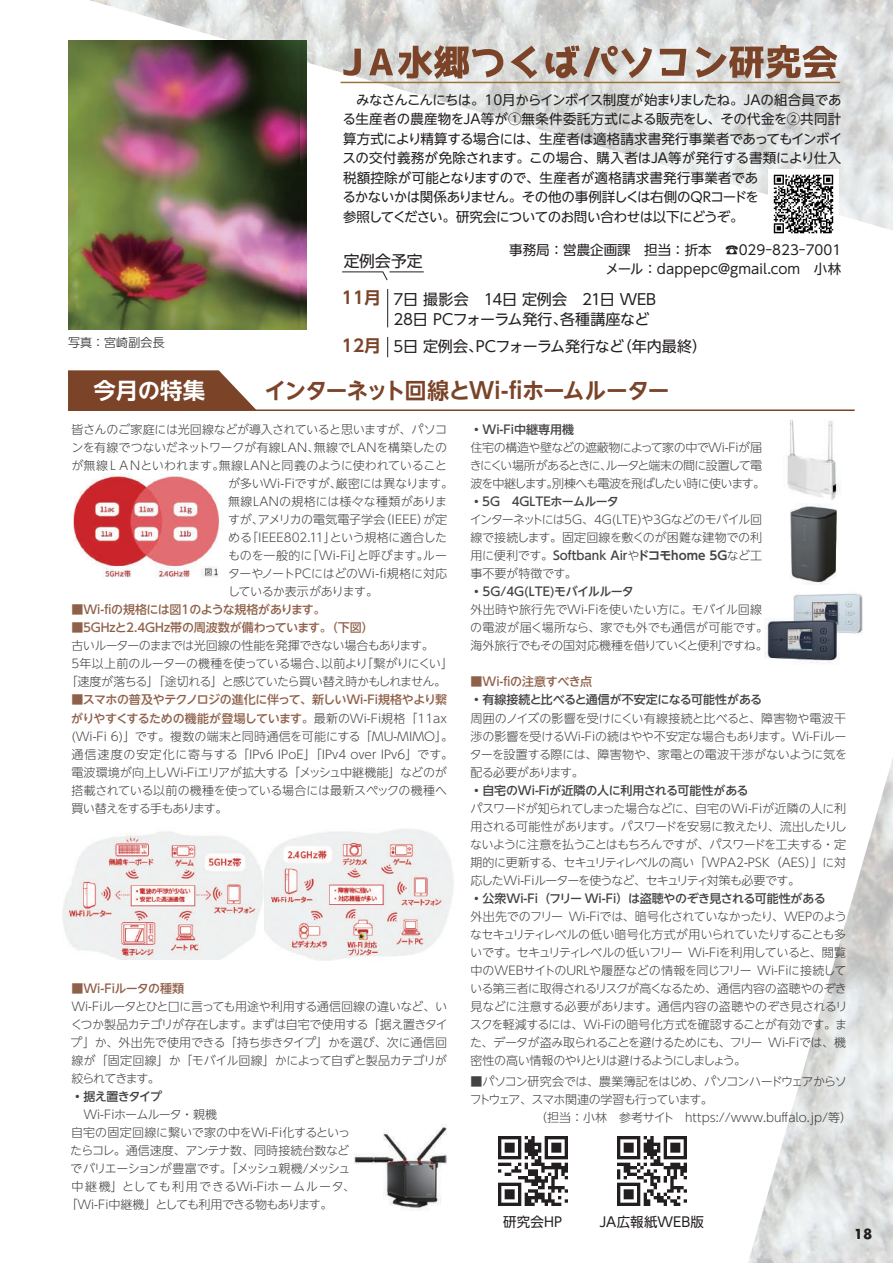
<style>
.page{position:relative;width:893px;height:1263px;background:#fff}
.page>*{position:absolute;margin:0;border:0;box-sizing:border-box;transform-origin:0 0}
.t1{font:700 22.5px "UD Shin Go NT Pr 6 N De";letter-spacing:-.04em;color:#7b4429}
.t2{font:700 22.5px "UD Shin Go NT Pr 6 N De";letter-spacing:-.005em;color:#fff}
.t3{font:700 16.95px "UD Shin Go NT Pr 6 N De";color:#7b4429}
.t4{font:15.75px "UD Shin Go NT Pr 6 N";letter-spacing:-.005em;color:#231f20}
.t5{font:15px/20.1px "UD Shin Go NT Pr 6 N";letter-spacing:-.015em;color:#231f20}
.t6{font:15px "UD Shin Go NT Pr 6 N";letter-spacing:-.04em;color:#231f20}
.t7{font:13.5px/19.5px "UD Shin Go NT Pr 6 N";letter-spacing:-.005em;color:#231f20}
.t8{font:13.5px "Futura Koyu";color:#231f20}
.t9{font:300 12px/18px "UD Shin Go NT Pr 6 N";letter-spacing:-.025em;color:#231f20}
.t10{font:300 12px/18px "UD Shin Go NT Pr 6 N";color:#231f20}
.t11{font:500 12px "UD Shin Go NT Pr 6 N";letter-spacing:-.01em;color:#231f20}
.t12{font:300 12px "UD Shin Go NT Pr 6 N";letter-spacing:-.045em;color:#231f20}
.t13{font:300 12px/18px "UD Shin Go NT Pr 6 N";letter-spacing:-.075em;color:#231f20}
.t14{font:300 12px/18px "UD Shin Go NT Pr 6 N";letter-spacing:-.05em;color:#231f20}
.t15{font:500 12px/18px "UD Shin Go NT Pr 6 N";letter-spacing:-.01em;color:#7b4429}
.t16{font:300 12px/18px "UD Shin Go NT Pr 6 N";letter-spacing:-.055em;color:#231f20}
.t17{font:500 12px "UD Shin Go NT Pr 6 N";letter-spacing:-.04em;color:#231f20}
.t18{font:300 12px/18px "UD Shin Go NT Pr 6 N";letter-spacing:-.085em;color:#231f20}
.t19{font:300 12px "UD Shin Go NT Pr 6 N";letter-spacing:.07em;color:#231f20}
.t20{font:300 12px "UD Shin Go NT Pr 6 N";letter-spacing:-.08em;color:#231f20}
.t21{font:300 12px "UD Shin Go NT Pr 6 N";letter-spacing:.02em;color:#231f20}
.t22{font:500 12px "UD Shin Go NT Pr 6 N";letter-spacing:-.03em;color:#7b4429}
.t23{font:300 12px "UD Shin Go NT Pr 6 N";letter-spacing:.005em;color:#231f20}
.t24{font:300 12px "UD Shin Go NT Pr 6 N";letter-spacing:-.005em;color:#231f20}
.t25{font:500 12px "UD Shin Go NT Pr 6 N";letter-spacing:-.075em;color:#231f20}
.s1{color:#29948c}
.s2{font-weight:500}
.s3{font-family:"UD Shin Go NT Pr 6 N De";font-weight:700}
.s4{font-weight:500;color:#7b4429}
</style>
<div class="page">
<img style="left:89px;top:0;width:804px;height:1263px">
<svg style="left:343px;top:49px;width:18px;height:27px"></svg>
<svg style="left:369px;top:45px;width:135px;height:34px"></svg>
<svg style="left:510px;top:46px;width:27px;height:33px"></svg>
<svg style="left:543px;top:45px;width:109px;height:33px"></svg>
<svg style="left:660px;top:49px;width:26px;height:27px"></svg>
<svg style="left:696px;top:45px;width:141px;height:34px"></svg>
<hr style="left:68px;top:409px;width:787px;height:2px;background:#7b4429">
<svg style="left:68px;top:370px;width:189px;height:40px"></svg>
<hr style="left:341px;top:82px;width:499px;height:1px;background:#9d7236">
<img style="left:607px;top:1127px;width:89px;height:89px">
<img style="left:488px;top:1127px;width:89px;height:89px">
<svg style="left:341px;top:271px;width:47px;height:10px"></svg>
<hr style="left:389px;top:271px;width:35px;height:1px;background:#231f20">
<hr style="left:387px;top:289px;width:1px;height:38px;background:#231f20">
<svg style="left:387px;top:337px;width:1px;height:20px"></svg>
<img style="left:299px;top:40px;width:8px;height:290px">
<img style="left:768px;top:169px;width:70px;height:70px">
<img style="left:772px;top:415px;width:83px;height:88px">
<img style="left:355px;top:1119px;width:95px;height:95px">
<img style="left:73px;top:473px;width:151px;height:105px">
<img style="left:68px;top:40px;width:231px;height:290px">
<img style="left:260px;top:828px;width:195px;height:132px">
<img style="left:62px;top:827px;width:201px;height:132px">
<img style="left:784px;top:504px;width:59px;height:81px">
<img style="left:764px;top:589px;width:101px;height:76px">
<p class="t9" style="left:68px;top:333px;width:98px">写真：宮崎副会長</p>
<p class="t7" style="left:342px;top:90px;width:501px">　みなさんこんにちは。10月からインボイス制度が始まりましたね。JAの組合員である生産者の農産物をJA等が①無条件委託方式による販売をし、その代金を②共同計算方式により精算する場合には、生産者は適格請求書発行事業者であってもインボイスの交付義務が免除されます。この場合、購入者はJA等が発行する書類により仕入税額控除が可能となりますので、生産者が適格請求書発行事業者であ<br>るかないかは関係ありません。その他の事例詳しくは右側のQRコードを<br>参照してください。研究会についてのお問い合わせは以下にどうぞ。</p>
<p class="t7" style="left:725px;top:239px;width:118px">☎029-823-7001</p>
<p class="t7" style="left:606px;top:239px;width:237px;text-indent:-96px">事務局：営農企画課　担当：折本<br>メール：dappepc@gmail.com　小林</p>
<p class="t5" style="left:560px;top:288px;width:97px;text-indent:-167px">7日撮影会　14日定例会　21日 WEB各種講座など</p>
<h3 class="t4" style="left:344px;top:249px;width:80px">定例会予定</h3>
<h2 class="t3" style="left:342px;top:284px;width:41px">11月</h2>
<p class="t5" style="left:394px;top:308px;width:176px">28日 PCフォーラム発行、</p>
<h2 class="t3" style="left:342px;top:332px;width:41px">12月</h2>
<p class="t6" style="left:476px;top:334px;width:150px">PCフォーラム発行など</p>
<p class="t5" style="left:394px;top:336px;width:91px">5日定例会、</p>
<p class="t5" style="left:617px;top:336px;width:92px">（年内最終(</p>
<h1 class="t2" style="left:94px;top:372px;width:158px">今月の特集<span class="s1">　　</span></h1>
<p class="t9" style="left:71px;top:420px;width:377px;text-align:right">皆さんのご家庭には光回線などが導入されていると思いますが、パソコ無線でLANを構築したの</p>
<h1 class="t1" style="left:264px;top:372px;width:407px">インターネット回線とWi-fiホームルーター</h1>
<p class="t11" style="left:470px;top:420px;width:105px">•Wi-Fi中継専用機</p>
<p class="t14" style="left:470px;top:438px;width:294px">住宅の構造や壁などの遮蔽物によって家の中でWi-Fiが届きにくい場所があるときにルータと端末の間に設置して電</p>
<p class="t18" style="left:470px;top:456px;width:296px;text-indent:130px">、<br>波を中継します別棟へも電波を飛ばしたい時に使います。</p>
<p class="t9" style="left:219px;top:438px;width:230px;text-indent:-147px">ンを有線でつないだネットワークが有線LAN、<br>無線LANと同義のように使われていること</p>
<p class="t9" style="left:71px;top:456px;width:155px">が無線ＬＡＮといわれます。</p>
<p class="t9" style="left:228px;top:474px;width:115px">が多いWi-Fiですが、</p>
<p class="t21" style="left:228px;top:492px;width:220px">無線LANの規格には様々な種類がありま</p>
<p class="t9" style="left:423px;top:510px;width:25px">が定</p>
<p class="t9" style="left:336px;top:474px;width:119px">厳密には異なります。</p>
<p class="t9" style="left:546px;top:474px;width:13px">。</p>
<p class="t17" style="left:519px;top:492px;width:101px">GLTEホームルータ</p>
<p class="t11" style="left:490px;top:492px;width:23px">G　</p>
<p class="t11" style="left:480px;top:492px;width:13px">５</p>
<p class="t11" style="left:510px;top:492px;width:13px">４</p>
<p class="t11" style="left:470px;top:492px;width:13px">•</p>
<p class="t9" style="left:228px;top:510px;width:37px">すが、</p>
<p class="t9" style="left:572px;top:510px;width:192px">G、4G(LTE や) 3Gなどのモバイル回</p>
<p class="t9" style="left:380px;top:510px;width:51px">（IEEE）</p>
<p class="t9" style="left:258px;top:510px;width:129px">アメリカの電気電子学会</p>
<p class="t9" style="left:470px;top:510px;width:294px">インターネットには<br>線で接続します。固定回線を敷くのが困難な建物での利用に便利です。<span class="s2">Softbank Air</span>や<span class="s3">ドコモhome 5G</span>など工事不要が特徴です。</p>
<p class="t17" style="left:470px;top:582px;width:165px">•5G/4G(LTE)モバイルルータ</p>
<p class="t9" style="left:470px;top:600px;width:299px">外出時や旅行先でWi-Fiを使いたい方に。モバイル回線の電波が届く場所なら、家でも外でも通信が可能です。海外旅行でもその国対応機種を借りていくと便利ですね。</p>
<p class="t22" style="left:470px;top:672px;width:123px">■Wi-fiの注意すべき点</p>
<p class="t11" style="left:470px;top:690px;width:293px">•有線接続と比べると通信が不安定になる可能性がある</p>
<p class="t9" style="left:470px;top:708px;width:379px;text-align:justify">周囲のノイズの影響を受けにくい有線接続と比べると、障害物や電波干渉の影響を受けるWi-Fiの続はやや不安定な場合もあります。Wi-Fiルーターを設置する際には、障害物や、家電との電波干渉がないように気を配る必要があります。</p>
<p class="t11" style="left:470px;top:780px;width:280px">•自宅のWi-Fiが近隣の人に利用される可能性がある</p>
<p class="t9" style="left:470px;top:798px;width:378px;text-align:justify">パスワードが知られてしまった場合などに、自宅のWi-Fiが近隣の人に利用される可能性があります。パスワードを安易に教えたり、流出したりしないように注意を払うことはもちろんですが、パスワードを工夫する・定期的に更新する、セキュリティレベルの高い「WPA2-PSK（AES）」に対応したWi-Fiルーターを使うなど、セキュリティ対策も必要です。</p>
<p class="t11" style="left:470px;top:888px;width:357px">•公衆Wi-Fi（フリー Wi-Fi）は盗聴やのぞき見される可能性がある</p>
<p class="t9" style="left:569px;top:906px;width:280px">Wi-Fiでは、暗号化されていなかったり、WEPのよう</p>
<p class="t9" style="left:562px;top:510px;width:13px">５</p>
<p class="t23" style="left:246px;top:528px;width:91px">「IEEE802.11」</p>
<p class="t9" style="left:330px;top:528px;width:119px">という規格に適合した</p>
<p class="t9" style="left:228px;top:528px;width:25px">める</p>
<p class="t9" style="left:357px;top:546px;width:73px">と呼びます。</p>
<p class="t9" style="left:306px;top:546px;width:58px">「Wi-Fi」</p>
<p class="t9" style="left:228px;top:546px;width:220px">ものを一般的に<br>ターやノートPCにはどのWi-fi規格に対応しているか表示があります。</p>
<p class="t15" style="left:91px;top:601px;width:285px;text-indent:-20px">■Wi-fiの規格には図1のような規格があります。<br>GHzと2.4GHz帯の周波数が備わっています。（下図(</p>
<p class="t9" style="left:423px;top:546px;width:26px">ルー</p>
<p class="t15" style="left:71px;top:619px;width:13px">■</p>
<p class="t16" style="left:361px;top:636px;width:93px;text-indent:-290px">古いルーターのままでは光回線の性能を発揮できない場合もあります。<br>「繋がりにくい「</p>
<p class="t15" style="left:81px;top:619px;width:13px">５</p>
<p class="t9" style="left:65px;top:654px;width:382px;text-indent:6px">5年以上前のルーターの機種を使っている場合、<br>「速度が落ちる」「途切れる」と感じていたら買い替え時かもしれません。</p>
<p class="t10" style="left:71px;top:690px;width:383px"><span class="s4">■スマホの普及やテクノロジの進化に伴って、新しいWi-Fi規格やより繋がりやすくするための機能が登場しています。</span>最新のWi-Fi規格「11ax (Wi-Fi 6)」です。複数の端末と同時通信を可能にする「MU-MIMO 。「通信速度の安定化に寄与する「IPv6 IPoE」「IPv4 over IPv6」です。電波環境が向上しWi-Fiエリアが拡大する「メッシュ中継機能」などのが搭載されている以前の機種を使っている場合には最新スペックの機種へ買い替えをする手もあります。</p>
<p class="t9" style="left:321px;top:654px;width:48px">以前より</p>
<p class="t9" style="left:470px;top:906px;width:94px">外出先でのフリー</p>
<p class="t9" style="left:470px;top:924px;width:378px">なセキュリティレベルの低い暗号化方式が用いられていたりすることも多</p>
<p class="t9" style="left:688px;top:942px;width:159px">Wi-Fiを利用していると、閲覧</p>
<p class="t12" style="left:470px;top:942px;width:214px">いです。セキュリティレベルの低いフリー</p>
<p class="t15" style="left:71px;top:979px;width:114px">■Wi-Fiルータの種類</p>
<p class="t9" style="left:70px;top:996px;width:379px;text-align:justify">Wi-Fiルータとひと口に言っても用途や利用する通信回線の違いなど、いくつか製品カテゴリが存在します。まずは自宅で使用する「据え置きタイプ」か、外出先で使用できる「持ち歩きタイプ」かを選び、次に通信回線が「固定回線」か「モバイル回線」かによって自ずと製品カテゴリが絞られてきます。</p>
<p class="t25" style="left:71px;top:1086px;width:92px">•据え置きタイプ</p>
<p class="t14" style="left:71px;top:1104px;width:147px">　Wi-Fiホームルータ・親機</p>
<p class="t10" style="left:71px;top:1122px;width:281px">自宅の固定回線に繋いで家の中をWi-Fi化するといっ</p>
<p class="t9" style="left:71px;top:1140px;width:280px">たらコレ。通信速度、アンテナ数、同時接続台数など</p>
<p class="t13" style="left:71px;top:1158px;width:281px">でバリエーションが豊富です。「メッシュ親機/メッシュ</p>
<p class="t19" style="left:71px;top:1176px;width:285px">中継機」としても利用できるWi-Fiホームルータ、</p>
<p class="t16" style="left:65px;top:1194px;width:269px">「Wi-Fi中継機」としても利用できる物もあります。</p>
<p class="t9" style="left:470px;top:960px;width:283px">中のWEBサイトのURLや履歴などの情報を同じフリー</p>
<p class="t12" style="left:470px;top:978px;width:378px">いる第三者に取得されるリスクが高くなるため、通信内容の盗聴やのぞき</p>
<p class="t9" style="left:470px;top:996px;width:378px">見などに注意する必要があります。通信内容の盗聴やのぞき見されるリ</p>
<p class="t9" style="left:470px;top:1014px;width:379px">スクを軽減するには、Wi-Fiの暗号化方式を確認することが有効です。ま</p>
<p class="t9" style="left:768px;top:1032px;width:79px">Wi-Fiでは、機</p>
<p class="t24" style="left:757px;top:960px;width:91px">Wi-Fiに接続して</p>
<p class="t13" style="left:470px;top:1032px;width:294px">た、データが盗み取られることを避けるためにも、フリー密性の高い情報のやりとりは避けるようにしましょう。</p>
<p class="t12" style="left:470px;top:1071px;width:378px">■パソコン研究会では、農業簿記をはじめ、パソコンハードウェアからソ</p>
<p class="t20" style="left:470px;top:1089px;width:245px">フトウェア、スマホ関連の学習も行っています。</p>
<p class="t10" style="left:535px;top:1107px;width:318px">（担当：小林　参考サイト　https://www.buffalo.jp 等/ (</p>
<p class="t7" style="left:503px;top:1212px;width:61px">研究会HP</p>
<p class="t7" style="left:599px;top:1212px;width:106px">JA広報紙WEB版</p>
<p class="t8" style="left:854px;top:1225px;width:20px">18</p>
</div>
